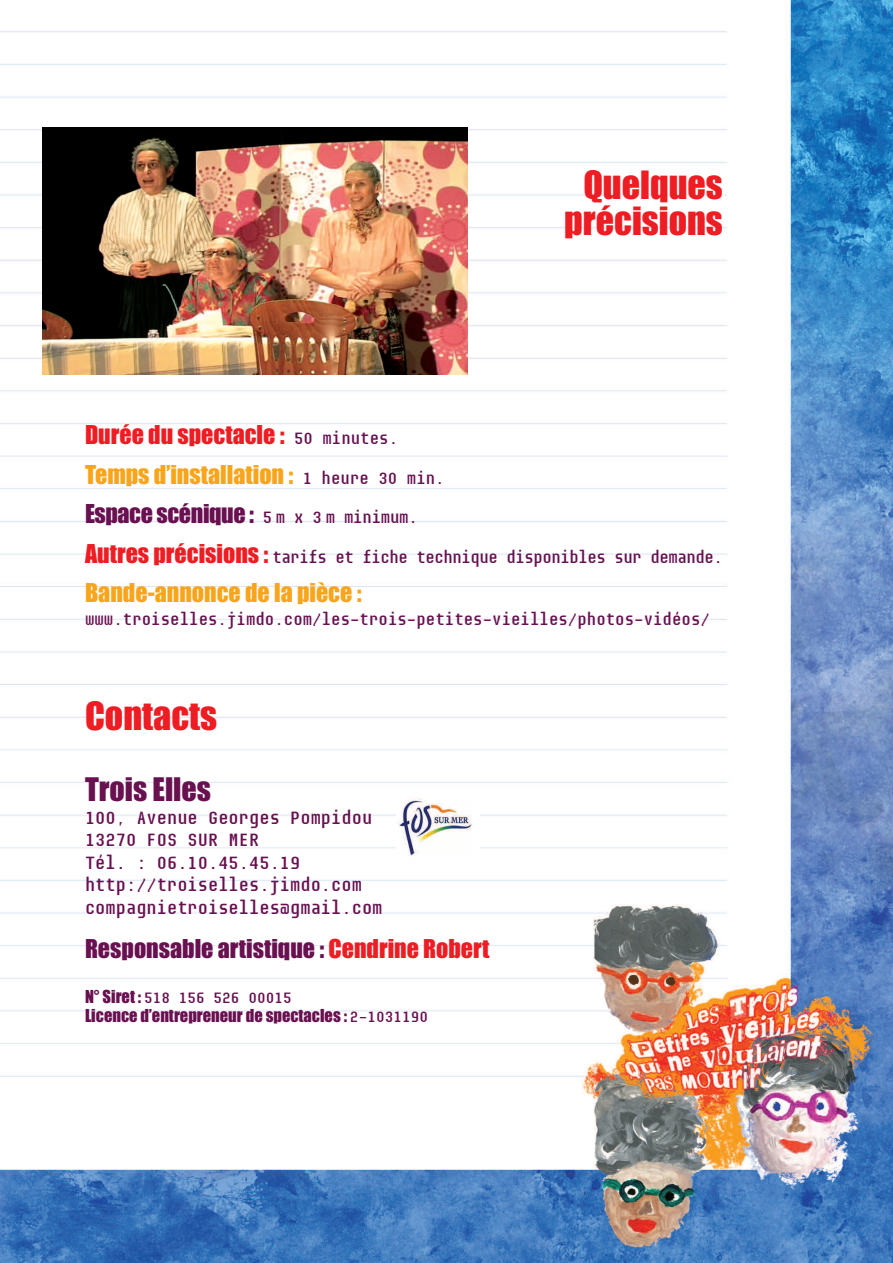
<style>
.page{position:relative;width:893px;height:1263px;background:#fff}
.page>*{position:absolute;margin:0;border:0;box-sizing:border-box;transform-origin:0 0}
.t1{font:36px/36px "Impact";color:#ee1d23;text-align:center}
.t2{font:30px "Impact";color:#681050}
.t3{font:24px "Impact";color:#681050}
.t4{font:24px "Impact";color:#f9a51b}
.t5{font:19.5px/22.5px "Audimat Mono";color:#681050}
.t6{font:18px/39.5px "Audimat Mono";color:#681050}
.t7{font:18px "Audimat Mono";letter-spacing:-.025em;color:#681050}
.t8{font:16.5px "Impact";color:#681050}
.t9{font:16.5px "Audimat Mono";color:#681050}
.s1{font-family:"Impact";font-size:24px;color:#ee1d23}
.s2{font-family:"Impact";font-size:24px;color:#f9a51b}
.s3{font-family:"Impact";font-size:24px}
.s4{color:#ee1d23}
.s5{font-family:"Impact"}
.s6{font-family:"Audimat Mono"}
</style>
<div class="page">
<img style="left:0;top:0;width:893px;height:1263px">
<img style="left:43px;top:128px;width:425px;height:246px">
<img style="left:396px;top:797px;width:84px;height:64px">
<h1 class="t1" style="left:564px;top:168px;width:160px">Quelques précisions</h1>
<p class="t6" style="left:85px;top:421px;width:361px"><span class="s1">Durée du spectacle :</span> 50 minutes.<br><span class="s2">Temps d’installation :</span> 1 heure 30 min.<br><span class="s3">Espace scénique :</span> 5 m x 3 m minimum.</p>
<p class="t7" style="left:85px;top:551px;width:639px"><span class="s1">Autres précisions :</span> tarifs et fiche technique disponibles sur demande.</p>
<h3 class="t4" style="left:85px;top:580px;width:278px">Bande-annonce de la pièce :</h3>
<p class="t6" style="left:85px;top:601px;width:626px">www.troiselles.jimdo.com/les-trois-petites-vieilles/photos-vidéos/</p>
<h1 class="t1" style="left:85px;top:700px;width:134px">Contacts</h1>
<h2 class="t2" style="left:85px;top:773px;width:127px">Trois Elles</h2>
<p class="t5" style="left:85px;top:808px;width:299px">100, Avenue Georges Pompidou<br>13270 FOS SUR MER<br>Tél. : 06.10.45.45.19 http://troiselles.jimdo.com compagnietroiselles@gmail.com</p>
<h3 class="t3" style="left:85px;top:935px;width:406px">Responsable artistique : <span class="s4">Cendrine Robert</span></h3>
<p class="t9" style="left:85px;top:992px;width:208px"><span class="s5">N° Siret :</span> 518 156 526 00015</p>
<p class="t8" style="left:85px;top:1007px;width:345px">Licence d’entrepreneur de spectacles : <span class="s6">2-1031190</span></p>
</div>
